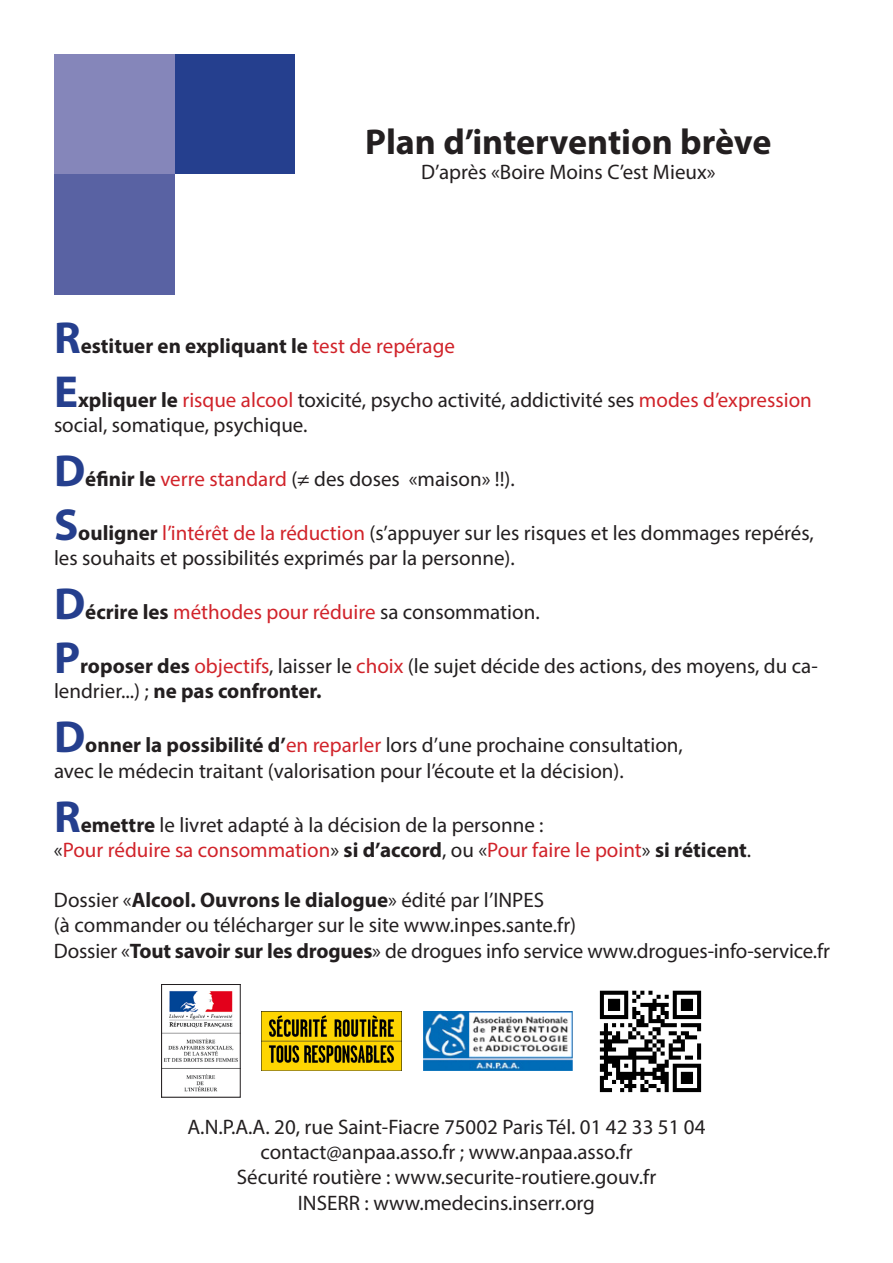
<style>
.page{position:relative;width:893px;height:1263px;background:#fff}
.page>*{position:absolute;margin:0;border:0;box-sizing:border-box;transform-origin:0 0}
.t1{font:700 36px "Myriad Pro";color:#231f20}
.t2{font:21px/25.2px "Myriad Pro";color:#231f20}
.t3{font:21px "Myriad Pro";color:#d1232a}
.t4{font:700 21px "Myriad Pro";color:#231f20}
.s1{font-size:45px;color:#253f8e}
.s2{font-weight:400;color:#d1232a}
.s3{font-weight:700;font-size:45px;color:#253f8e}
.s4{font-weight:700}
.s5{color:#d1232a}
.s6{font-weight:700;color:#231f20}
.s7{color:#231f20}
</style>
<div class="page">
<div style="left:174px;top:54px;width:121px;height:120px;background:#253f8e"></div>
<div style="left:54px;top:54px;width:120px;height:120px;background:#8586ba"></div>
<div style="left:54px;top:174px;width:120px;height:121px;background:#5962a3"></div>
<img style="left:423px;top:1011px;width:150px;height:59px">
<img style="left:163px;top:991px;width:76px;height:101px">
<div style="left:161px;top:984px;width:80px;height:113px;border:1px solid #231f20"></div>
<img style="left:261px;top:1011px;width:141px;height:59px">
<img style="left:599px;top:990px;width:103px;height:103px">
<h1 class="t1" style="left:365px;top:118px;width:408px">Plan d’intervention brève</h1>
<p class="t2" style="left:421px;top:159px;width:296px">D’après «Boire Moins C’est Mieux»</p>
<p class="t4" style="left:54px;top:332px;width:403px"><span class="s1">R</span>estituer en expliquant le <span class="s2">test de repérage</span></p>
<p class="t2" style="left:54px;top:387px;width:759px"><span class="s3">E</span><span class="s4">xpliquer le</span> <span class="s5">risque alcool</span> toxicité, psycho activité, addictivité ses <span class="s5">modes d’expression </span>social, somatique, psychique.</p>
<p class="t2" style="left:54px;top:466px;width:462px"><span class="s3">D</span><span class="s4">éfinir le</span> <span class="s5">verre standard</span> (≠ des doses «maison» !!).</p>
<p class="t2" style="left:54px;top:520px;width:761px"><span class="s3">S</span><span class="s4">ouligner</span> <span class="s5">l’intérêt de la réduction</span> (s’appuyer sur les risques et les dommages repérés, les souhaits et possibilités exprimés par la personne).</p>
<p class="t3" style="left:54px;top:599px;width:487px"><span class="s3">D</span><span class="s6">écrire les</span> méthodes pour réduire <span class="s7">sa consommation.</span></p>
<p class="t2" style="left:54px;top:653px;width:765px"><span class="s3">P</span><span class="s4">roposer des</span> <span class="s5">objectifs</span>, laisser le <span class="s5">choix</span> (le sujet décide des actions, des moyens, du ca&shy;lendrier...) ; <span class="s4">ne pas confronter.</span></p>
<p class="t2" style="left:54px;top:732px;width:630px"><span class="s3">D</span><span class="s4">onner la possibilité d’</span><span class="s5">en reparler</span> lors d’une prochaine consultation, avec le médecin traitant (valorisation pour l’écoute et la décision).</p>
<p class="t2" style="left:54px;top:811px;width:699px"><span class="s3">R</span><span class="s4">emettre</span> le livret adapté à la décision de la personne :<br>«<span class="s5">Pour réduire sa consommation</span>» <span class="s4">si d’accord</span>, ou «<span class="s5">Pour faire le point</span>» <span class="s4">si réticent</span>.</p>
<p class="t2" style="left:54px;top:887px;width:777px">Dossier «<span class="s4">Alcool. Ouvrons le dialogue</span>» édité par l’INPES<br>(à commander ou télécharger sur le site www.inpes.sante.fr)<br>Dossier «<span class="s4">Tout savoir sur les drogues</span>» de drogues info service www.drogues-info-service.fr</p>
<p class="t2" style="left:187px;top:1114px;width:520px;text-align:center">A.N.P.A.A. 20, rue Saint-Fiacre 75002 Paris Tél. 01 42 33 51 04 contact@anpaa.asso.fr ; www.anpaa.asso.fr<br>Sécurité routière : www.securite-routiere.gouv.fr<br>INSERR : www.medecins.inserr.org</p>
</div>
